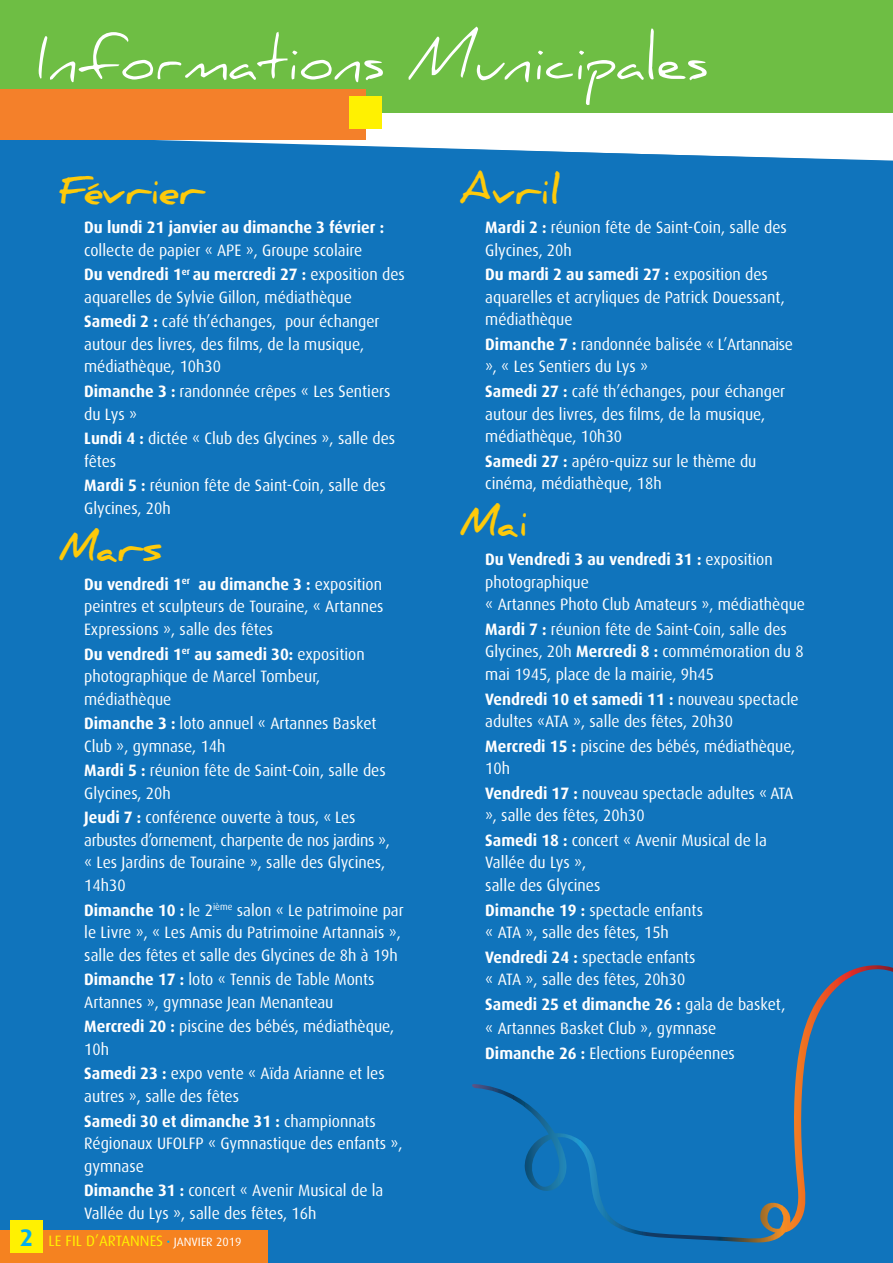
<style>
.page{position:relative;width:893px;height:1263px;background:#fff}
.page>*{position:absolute;margin:0;border:0;box-sizing:border-box;transform-origin:0 0}
.t1{font:57px "Daniel";color:#fff}
.t2{font:700 39.3px "Daniel";color:#feca0a}
.t3{font:700 24px "Dax";color:#00aeef}
.t4{font:16.5px/22.5px "Dax";color:#fff;scale:.95 1}
.t5{font:700 16.5px/22.5px "Dax";color:#fff;scale:.95 1}
.t6{font:15px "Dax";color:#fff101}
.s1{font-weight:700}
.s2{font-size:12px;color:#00aeef}
.s3{font-size:12px;color:#fff}
.s4{font-weight:400}
</style>
<div class="page">
<div style="left:0;top:140px;width:893px;height:1123px;background:#1074bc"></div>
<div style="left:0;top:0;width:893px;height:113px;background:#6ebe44"></div>
<div style="left:0;top:89px;width:366px;height:51px;background:#f4802a"></div>
<div style="left:349px;top:97px;width:33px;height:32px;background:#fff101"></div>
<div style="left:0;top:1230px;width:268px;height:33px;background:#f58220"></div>
<div style="left:10px;top:1220px;width:33px;height:33px;background:#fff101"></div>
<div style="left:470px;top:965px;width:423px;height:277px;background:#1074bc"></div>
<p class="t1" style="left:37px;top:26px;width:673px">Informations Municipales</p>
<p class="t2" style="left:59px;top:168px;width:147px">Février</p>
<p class="t4" style="left:84px;top:216px;width:317px"><span class="s1">Du lundi 21 janvier au dimanche 3 février : </span>collecte de papier « APE », Groupe scolaire</p>
<p class="t4" style="left:84px;top:263px;width:339px"><span class="s1">Du vendredi 1</span><sup>er</sup> <span class="s1">au mercredi 27 :</span> exposition des aquarelles de Sylvie Gillon, médiathèque</p>
<p class="t4" style="left:84px;top:311px;width:313px"><span class="s1">Samedi 2 :</span> café th’échanges, pour échanger autour des livres, des films, de la musique, médiathèque, 10h30</p>
<p class="t4" style="left:84px;top:380px;width:324px"><span class="s1">Dimanche 3 :</span> randonnée crêpes « Les Sentiers du Lys »</p>
<p class="t4" style="left:84px;top:427px;width:329px"><span class="s1">Lundi 4 :</span> dictée « Club des Glycines », salle des fêtes</p>
<p class="t4" style="left:84px;top:475px;width:319px"><span class="s1">Mardi 5 :</span> réunion fête de Saint-Coin, salle des<br>Glycines, 20h</p>
<p class="t2" style="left:59px;top:524px;width:106px">Mars</p>
<p class="t4" style="left:84px;top:573px;width:317px;text-align:justify"><span class="s1">Du vendredi 1</span><sup>er</sup> <span class="s1">au dimanche 3 :</span> exposition peintres et sculpteurs de Touraine, « Artannes Expressions », salle des fêtes</p>
<p class="t4" style="left:84px;top:643px;width:297px"><span class="s1">Du vendredi 1</span><sup>er</sup> <span class="s1">au samedi 30:</span> exposition photographique de Marcel Tombeur, médiathèque</p>
<p class="t4" style="left:84px;top:712px;width:309px"><span class="s1">Dimanche 3 :</span> loto annuel « Artannes Basket<br>Club », gymnase, 14h</p>
<p class="t4" style="left:84px;top:759px;width:319px"><span class="s1">Mardi 5 :</span> réunion fête de Saint-Coin, salle des<br>Glycines, 20h</p>
<p class="t4" style="left:84px;top:807px;width:323px"><span class="s1">Jeudi 7 :</span> conférence ouverte à tous, « Les arbustes d’ornement, charpente de nos jardins », « Les Jardins de Touraine », salle des Glycines, 14h30</p>
<p class="t4" style="left:84px;top:899px;width:338px"><span class="s1">Dimanche 10 :</span> le 2<sup>ième</sup> salon « Le patrimoine par le Livre », « Les Amis du Patrimoine Artannais », salle des fêtes et salle des Glycines de 8h à 19h</p>
<p class="t4" style="left:84px;top:968px;width:307px"><span class="s1">Dimanche 17 :</span> loto « Tennis de Table Monts<br>Artannes », gymnase Jean Menanteau</p>
<p class="t4" style="left:84px;top:1015px;width:328px"><span class="s1">Mercredi 20 :</span> piscine des bébés, médiathèque,<br>10h</p>
<p class="t4" style="left:84px;top:1063px;width:318px"><span class="s1">Samedi 23 :</span> expo vente « Aïda Arianne et les autres », salle des fêtes</p>
<p class="t4" style="left:84px;top:1110px;width:337px"><span class="s1">Samedi 30 et dimanche 31 :</span> championnats<br>Régionaux UFOLFP « Gymnastique des enfants », gymnase</p>
<p class="t4" style="left:84px;top:1179px;width:316px"><span class="s1">Dimanche 31 :</span> concert « Avenir Musical de la<br>Vallée du Lys », salle des fêtes, 16h</p>
<p class="t3" style="left:20px;top:1224px;width:15px">2</p>
<p class="t6" style="left:49px;top:1233px;width:194px">LE FIL D’ARTANNES <span class="s2">•</span> <span class="s3">JANVIER 2019</span></p>
<p class="t2" style="left:460px;top:168px;width:102px">Avril</p>
<p class="t4" style="left:485px;top:216px;width:319px"><span class="s1">Mardi 2 :</span> réunion fête de Saint-Coin, salle des<br>Glycines, 20h</p>
<p class="t4" style="left:485px;top:263px;width:317px"><span class="s1">Du mardi 2 au samedi 27 :</span> exposition des aquarelles et acryliques de Patrick Douessant, médiathèque</p>
<p class="t4" style="left:485px;top:333px;width:325px"><span class="s1">Dimanche 7 :</span> randonnée balisée « L’Artannaise », « Les Sentiers du Lys »</p>
<p class="t4" style="left:485px;top:380px;width:317px"><span class="s1">Samedi 27 :</span> café th’échanges, pour échanger autour des livres, des films, de la musique, médiathèque, 10h30</p>
<p class="t4" style="left:485px;top:450px;width:287px"><span class="s1">Samedi 27 :</span> apéro-quizz sur le thème du cinéma, médiathèque, 18h</p>
<p class="t2" style="left:460px;top:500px;width:69px">Mai</p>
<p class="t5" style="left:485px;top:548px;width:304px">Du Vendredi 3 au vendredi 31 : <span class="s4">exposition photographique</span></p>
<p class="t4" style="left:485px;top:593px;width:338px">« Artannes Photo Club Amateurs », médiathèque</p>
<p class="t4" style="left:485px;top:618px;width:337px"><span class="s1">Mardi 7 :</span> réunion fête de Saint-Coin, salle des<br>Glycines, 20h <span class="s1">Mercredi 8 :</span> commémoration du 8 mai 1945, place de la mairie, 9h45</p>
<p class="t4" style="left:485px;top:688px;width:331px"><span class="s1">Vendredi 10 et samedi 11 :</span> nouveau spectacle adultes «ATA », salle des fêtes, 20h30</p>
<p class="t4" style="left:485px;top:735px;width:328px"><span class="s1">Mercredi 15 :</span> piscine des bébés, médiathèque,<br>10h</p>
<p class="t4" style="left:485px;top:782px;width:326px"><span class="s1">Vendredi 17 :</span> nouveau spectacle adultes « ATA », salle des fêtes, 20h30</p>
<p class="t4" style="left:485px;top:829px;width:298px"><span class="s1">Samedi 18 :</span> concert « Avenir Musical de la<br>Vallée du Lys »,</p>
<p class="t4" style="left:485px;top:874px;width:123px">salle des Glycines</p>
<p class="t4" style="left:485px;top:899px;width:231px"><span class="s1">Dimanche 19 :</span> spectacle enfants</p>
<p class="t4" style="left:485px;top:921px;width:195px">« ATA », salle des fêtes, 15h</p>
<p class="t4" style="left:485px;top:946px;width:223px"><span class="s1">Vendredi 24 :</span> spectacle enfants</p>
<p class="t4" style="left:485px;top:968px;width:212px">« ATA », salle des fêtes, 20h30</p>
<p class="t5" style="left:485px;top:993px;width:317px">Samedi 25 et dimanche 26 : <span class="s4">gala de basket,</span></p>
<p class="t4" style="left:485px;top:1018px;width:245px">« Artannes Basket Club », gymnase</p>
<p class="t4" style="left:485px;top:1042px;width:264px"><span class="s1">Dimanche 26 :</span> Elections Européennes</p>
</div>
